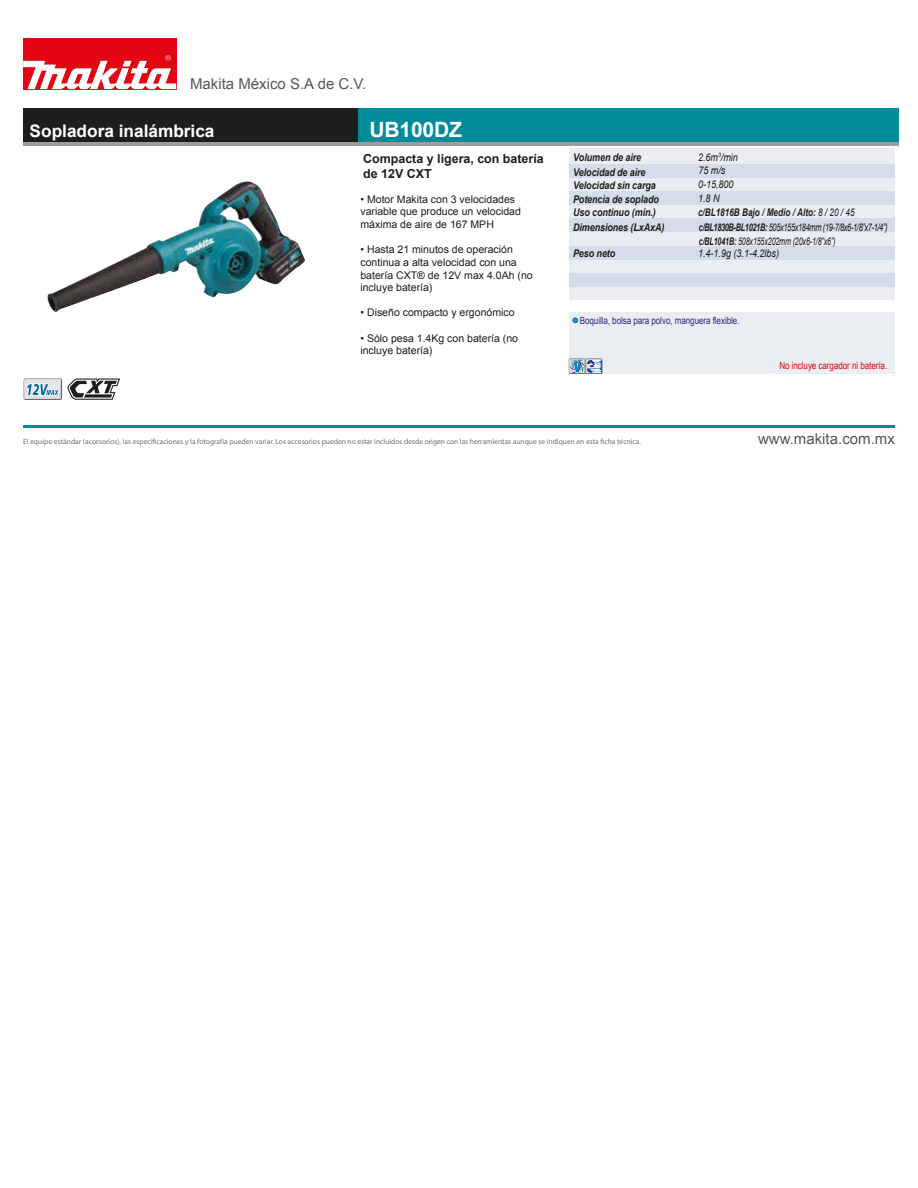
<style>
.page{position:relative;width:918px;height:1188px;background:#fff}
.page>*{position:absolute;margin:0;border:0;box-sizing:border-box;transform-origin:0 0}
.t1{font:700 21px "Arial";letter-spacing:-.01em;color:#fff}
.t2{font:700 17.25px "Arial";color:#fff}
.t3{font:15px "Arial";color:#575756}
.t4{font:700 12.45px/15px "Arial";color:#1d1d1b}
.t5{font:italic 700 10.65px/13.5px "Arial";letter-spacing:-.01em;color:#1d1d1b;scale:.85 1}
.t6{font:italic 700 10.65px/15.5px "Arial";letter-spacing:-.01em;color:#1d1d1b;scale:.77 1}
.t7{font:italic 10.65px/12.9px "Arial";letter-spacing:-.02em;color:#1d1d1b;scale:.67 1}
.t8{font:italic 10.65px/14px "Arial";letter-spacing:-.02em;color:#1d1d1b;scale:.85 1}
.t9{font:10.5px/12.6px "Arial";color:#1d1d1b}
.t10{font:9.9px "Arial";letter-spacing:-.01em;color:#312782;scale:.82 1}
.t11{font:9.9px "Arial";letter-spacing:-.01em;color:#e20613;scale:.82 1}
.t12{font:7.5px "Myriad Pro";color:#706f6f}
.s1{font-weight:400}
.s2{font-weight:700}
</style>
<div class="page">
<div style="left:569px;top:312px;width:326px;height:62px;background:#eaedf1"></div>
<div style="left:569px;top:148px;width:326px;height:152px;background:#eaedf1"></div>
<div style="left:569px;top:164px;width:326px;height:13px;background:#d4ddea"></div>
<div style="left:569px;top:191px;width:326px;height:14px;background:#d4ddea"></div>
<div style="left:569px;top:218px;width:326px;height:14px;background:#d4ddea"></div>
<div style="left:569px;top:246px;width:326px;height:14px;background:#d4ddea"></div>
<div style="left:569px;top:273px;width:326px;height:14px;background:#d4ddea"></div>
<hr style="left:23px;top:425px;width:872px;height:2px;background:#008b98">
<div style="left:23px;top:109px;width:872px;height:35px;background:#1d1d1b"></div>
<div style="left:359px;top:109px;width:540px;height:35px;background:#008b98"></div>
<hr style="left:23px;top:142px;width:876px;height:4px;background:#9d9d9c">
<svg style="left:572px;top:318px;width:6px;height:5px"></svg>
<svg style="left:569px;top:359px;width:33px;height:15px"></svg>
<img style="left:47px;top:181px;width:258px;height:131px">
<div style="left:23px;top:38px;width:153px;height:51px;background:#e20613"></div>
<svg style="left:23px;top:55px;width:153px;height:34px"></svg>
<svg style="left:24px;top:379px;width:96px;height:21px"></svg>
<h3 class="t3" style="left:190px;top:74px;width:178px">Makita México S.A de C.V.</h3>
<h2 class="t2" style="left:30px;top:120px;width:186px">Sopladora inalámbrica</h2>
<h1 class="t1" style="left:370px;top:116px;width:94px">UB100DZ</h1>
<p class="t4" style="left:363px;top:152px;width:182px">Compacta y ligera, con batería de 12V CXT</p>
<p class="t9" style="left:360px;top:193px;width:162px">• Motor Makita con 3 velocidades variable que produce un velocidad máxima de aire de 167 MPH</p>
<p class="t9" style="left:360px;top:243px;width:174px">• Hasta 21 minutos de operación continua a alta velocidad con una batería CXT® de 12V max 4.0Ah (no incluye batería)</p>
<p class="t9" style="left:360px;top:307px;width:156px">• Diseño compacto y ergonómico</p>
<p class="t9" style="left:360px;top:332px;width:159px">• Sólo pesa 1.4Kg con batería (no incluye batería)</p>
<p class="t5" style="left:573px;top:150px;width:82px">Volumen de aire</p>
<p class="t8" style="left:698px;top:150px;width:48px">2.6m<sup>3</sup>/min</p>
<p class="t8" style="left:698px;top:191px;width:27px">1.8 N</p>
<p class="t5" style="left:573px;top:166px;width:87px">Velocidad de aire</p>
<p class="t8" style="left:698px;top:164px;width:43px">75 m/s<br>0-15,800</p>
<p class="t5" style="left:573px;top:206px;width:99px">Uso continuo (min.)</p>
<p class="t5" style="left:573px;top:247px;width:51px">Peso neto</p>
<p class="t5" style="left:573px;top:179px;width:103px">Velocidad sin carga<br>Potencia de soplado</p>
<p class="t6" style="left:698px;top:205px;width:248px">c/BL1816B Bajo / Medio / Alto: <span class="s1">8 / 20 / 45 </span>c/BL1830B-BL1021B: <span class="s1">505x155x184mm (19-7/8x6-1/8”x7-1/4”)</span></p>
<p class="t7" style="left:698px;top:234px;width:207px"><span class="s2">c/BL1041B:</span> 508x155x202mm (20x6-1/8”x6”)<br>1.4-1.9g (3.1-4.2lbs)</p>
<p class="t5" style="left:573px;top:221px;width:109px">Dimensiones (LxAxA)</p>
<p class="t10" style="left:580px;top:314px;width:196px">Boquilla, bolsa para polvo, manguera flexible.</p>
<p class="t11" style="left:779px;top:359px;width:133px">No incluye cargador ni batería.</p>
<p class="t12" style="left:23px;top:437px;width:619px">El equipo estándar (accesorios), las especificaciones y la fotografía pueden variar. Los accesorios pueden no estar incluidos desde origen con las herramientas aunque se indiquen en esta ficha técnica.</p>
<h3 class="t3" style="left:758px;top:429px;width:138px">www.makita.com.mx</h3>
</div>
